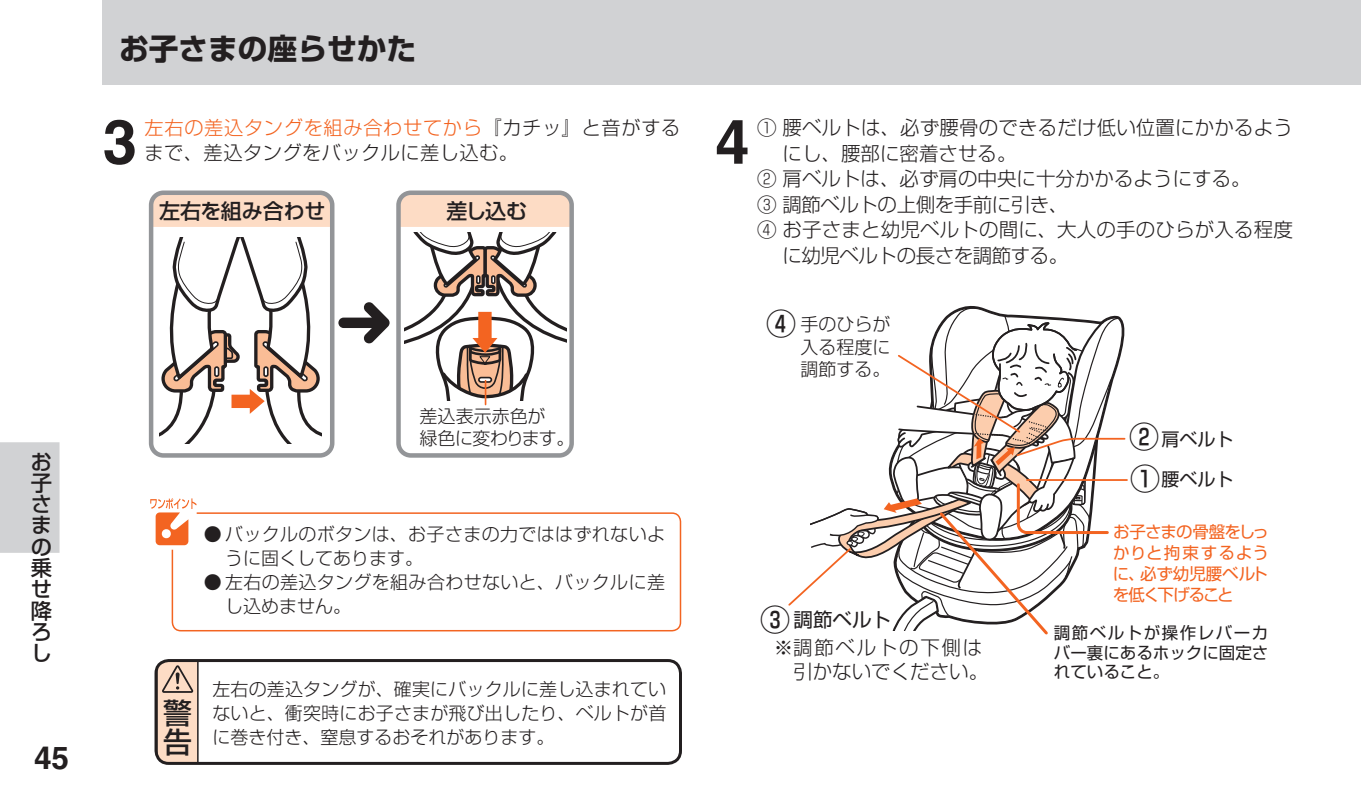
<style>
.page{position:relative;width:1361px;height:808px;background:#fff}
.page>*{position:absolute;margin:0;border:0;box-sizing:border-box;transform-origin:0 0}
.t1{font:700 61.8px "Helvetica";color:#231f20}
.t2{font:700 31.5px "Helvetica LT Std";color:#231f20}
.t3{font:500 30px "Shin Go Pro";color:#231f20}
.t4{font:700 29.7px "Shin Go Pro";color:#231f20}
.t5{font:500 28.8px/28.8px "Shin Go Pro";color:#231f20}
.t6{font:500 21.3px/21.3px "Shin Go Pro";color:#231f20;text-align:justify}
.t7{font:500 21px "Shin Go Pro";letter-spacing:-.01em;color:#231f20}
.t8{font:300 19.5px "Shin Go Pro";color:#231f20}
.t9{font:300 19.5px "Shin Go Pro";letter-spacing:-.025em;color:#231f20}
.t10{font:300 19.5px/23.4px "Shin Go Pro";letter-spacing:.045em;color:#231f20}
.t11{font:19.5px "Shin Go Pro";color:#231f20}
.t12{font:300 19.2px "Shin Go Pro";letter-spacing:.035em;color:#f36421}
.t13{font:300 19.2px "Shin Go Pro";letter-spacing:.025em;color:#231f20}
.t14{font:300 18px/24px "Shin Go Pro";letter-spacing:.01em;color:#231f20;text-align:justify}
.t15{font:300 18px/21.6px "Shin Go Pro";letter-spacing:-.02em;color:#231f20}
.t16{font:18px "Shin Go Pro";color:#231f20}
.t17{font:16.5px/21px "Shin Go Pro";letter-spacing:-.02em;color:#f36421;text-align:justify}
.t18{font:16.5px/19.8px "Shin Go Pro";color:#231f20;text-align:justify}
.s1{color:#231f20}
.s2{font-weight:500;font-size:30px}
</style>
<div class="page">
<div style="left:0;top:442px;width:60px;height:111px;background:#d1d2d4"></div>
<div style="left:102px;top:0;width:1259px;height:85px;background:#d1d2d4"></div>
<div style="left:154px;top:659px;width:528px;height:106px;border:3px solid #231f20;border-radius:13px"></div>
<svg style="left:156px;top:660px;width:43px;height:103px;background:#dbbfac"></svg>
<svg style="left:171px;top:512px;width:511px;height:120px"></svg>
<svg style="left:150px;top:498px;width:47px;height:47px"></svg>
<div style="left:154px;top:195px;width:175px;height:32px;background:#fddcc5"></div>
<div style="left:149px;top:190px;width:185px;height:268px;border:4px solid #939598;border-radius:12px"></div>
<div style="left:396px;top:190px;width:178px;height:268px;border:4px solid #939598;border-radius:12px"></div>
<svg style="left:338px;top:302px;width:51px;height:42px"></svg>
<svg style="left:160px;top:237px;width:161px;height:207px"></svg>
<svg style="left:398px;top:193px;width:174px;height:211px"></svg>
<hr style="left:1026px;top:479px;width:101px;height:2px;background:#f36421">
<svg style="left:788px;top:307px;width:338px;height:328px"></svg>
<h3 class="t4" style="left:119px;top:25px;width:299px">お子さまの座らせかた</h3>
<h1 class="t1" style="left:103px;top:86px;width:36px">3</h1>
<p class="t12" style="left:145px;top:112px;width:537px">左右の差込タングを組み合わせてから<span class="s1">『カチッ』と音がする</span></p>
<p class="t13" style="left:145px;top:137px;width:375px">まで、差込タングをバックルに差し込む。</p>
<p class="t7" style="left:159px;top:193px;width:168px">左右を組み合わせ</p>
<p class="t7" style="left:446px;top:193px;width:82px">差し込む</p>
<p class="t6" style="left:31px;top:448px;width:23px">お子さまの乗せ降ろし</p>
<h2 class="t2" style="left:34px;top:738px;width:18px">45</h2>
<p class="t15" style="left:420px;top:403px;width:156px">差込表示赤色が<br>緑色に変わります。</p>
<p class="t14" style="left:225px;top:520px;width:441px;text-indent:-21px">● バックルのボタンは、お子さまの力でははずれないように固くしてあります。</p>
<p class="t14" style="left:225px;top:568px;width:441px;text-indent:-21px">● 左右の差込タングを組み合わせないと、バックルに差し込めません。</p>
<h3 class="t5" style="left:163px;top:695px;width:30px">警告</h3>
<p class="t14" style="left:212px;top:675px;width:455px">左右の差込タングが、確実にバックルに差し込まれていないと、衝突時にお子さまが飛び出したり、ベルトが首に巻き付き、窒息するおそれがあります。</p>
<h1 class="t1" style="left:715px;top:86px;width:36px">4</h1>
<p class="t8" style="left:757px;top:112px;width:537px">① 腰ベルトは、必ず腰骨のできるだけ低い位置にかかるよう</p>
<p class="t8" style="left:782px;top:137px;width:235px">にし、腰部に密着させる。</p>
<p class="t8" style="left:757px;top:163px;width:495px">② 肩ベルトは、必ず肩の中央に十分かかるようにする。</p>
<p class="t9" style="left:757px;top:188px;width:313px">③ 調節ベルトの上側を手前に引き、</p>
<p class="t8" style="left:757px;top:214px;width:537px">④ お子さまと幼児ベルトの間に、大人の手のひらが入る程度</p>
<p class="t9" style="left:782px;top:239px;width:287px">に幼児ベルトの長さを調節する。</p>
<h3 class="t3" style="left:766px;top:299px;width:31px">④</h3>
<p class="t14" style="left:800px;top:311px;width:91px;line-height:22.5px">手のひらが入る程度に調節する。</p>
<h3 class="t3" style="left:760px;top:595px;width:31px">③</h3>
<p class="t11" style="left:793px;top:604px;width:99px">調節ベルト</p>
<p class="t10" style="left:793px;top:634px;width:196px;text-indent:-20px">※調節ベルトの下側は引かないでください。</p>
<h3 class="t3" style="left:1129px;top:412px;width:31px">②</h3>
<p class="t16" style="left:1161px;top:424px;width:73px">肩ベルト</p>
<p class="t16" style="left:1130px;top:464px;width:105px"><span class="s2">①</span>腰ベルト</p>
<p class="t17" style="left:1112px;top:520px;width:158px">お子さまの骨盤をしっかりと拘束するように、必ず幼児腰ベルトを低く下げること</p>
<p class="t18" style="left:1054px;top:621px;width:216px">調節ベルトが操作レバーカバー裏にあるホックに固定されていること。</p>
</div>
